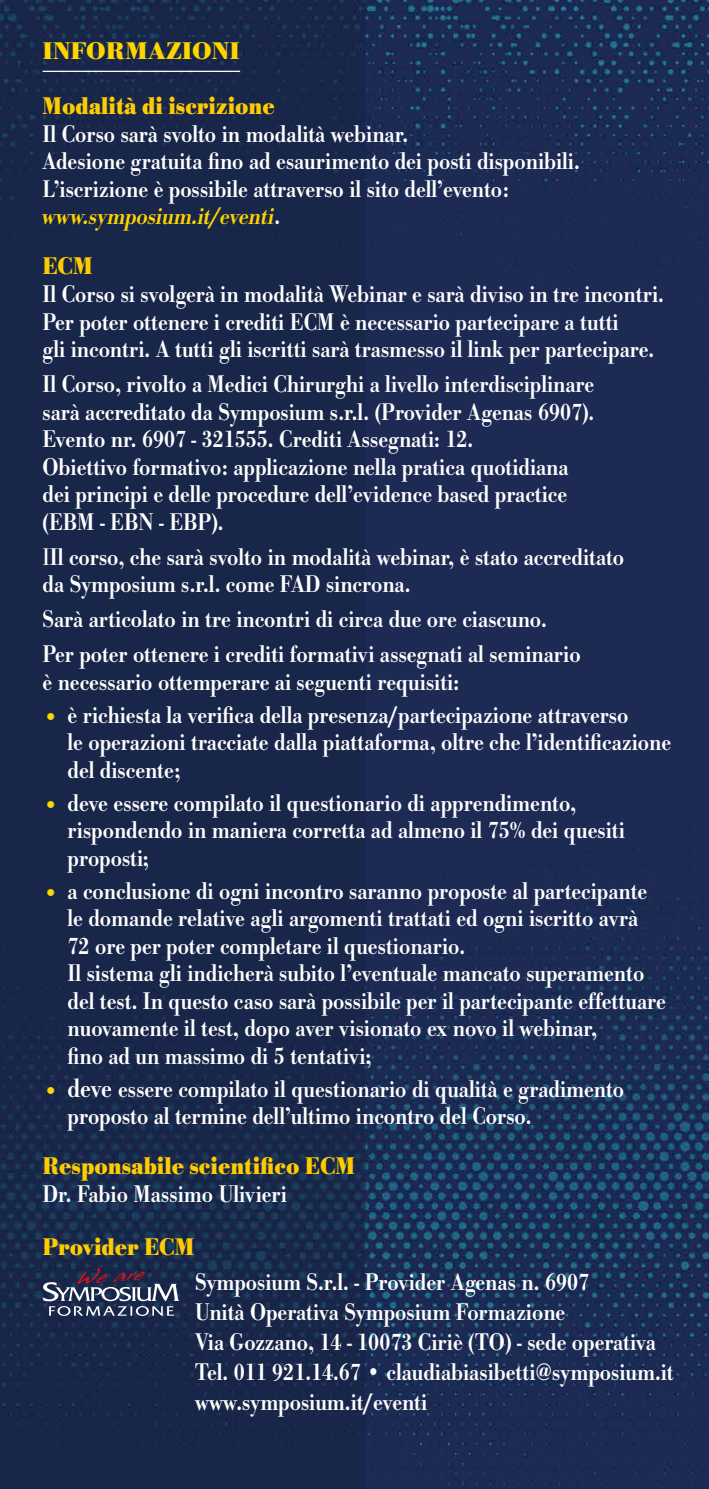
<style>
.page{position:relative;width:709px;height:1489px;background:#fff}
.page>*{position:absolute;margin:0;border:0;box-sizing:border-box;transform-origin:0 0}
.t1{font:500 25px/27.5px "Bodoni URW";color:#fff;scale:.88 1}
.t2{font:700 25px "Bodoni URW";color:#fc0;scale:.88 1}
.t3{font:700 25px "Bodoni URW";color:#ffd500}
.s1{font-style:italic;color:#ffd500}
.s2{font-weight:400}
.s3{color:#ffd500}
.s4{font-size:27.5px}
</style>
<div class="page">
<img style="left:0;top:0;width:709px;height:1488px">
<hr style="left:43px;top:71px;width:197px;height:1px;background:#fff">
<svg style="left:43px;top:1267px;width:136px;height:48px"></svg>
<p class="t3" style="left:43px;top:36px;width:199px">INFORMAZIONI</p>
<p class="t2" style="left:43px;top:91px;width:265px">Modalità di iscrizione</p>
<p class="t1" style="left:43px;top:121px;width:612px">Il Corso sarà svolto in modalità webinar.<br>Adesione gratuita fino ad esaurimento dei posti disponibili.<br>L’iscrizione è possibile attraverso il sito dell’evento: <span class="s1">www.symposium.it/eventi</span>.</p>
<p class="t2" style="left:43px;top:251px;width:59px">ECM</p>
<p class="t1" style="left:43px;top:281px;width:707px">Il Corso si svolgerà in modalità Webinar e sarà diviso in tre incontri.<br>Per poter ottenere i crediti ECM è necessario partecipare a tutti<br>gli incontri. A tutti gli iscritti sarà trasmesso il link per partecipare.</p>
<p class="t1" style="left:43px;top:371px;width:628px">Il Corso, rivolto a Medici Chirurghi a livello interdisciplinare sarà accreditato da Symposium s.r.l. (Provider Agenas 6907).<br>Evento nr. 6907 - 321555. Crediti Assegnati: 12.<br>Obiettivo formativo: applicazione nella pratica quotidiana dei principi e delle procedure dell’evidence based practice (EBM - EBN - EBP).</p>
<p class="t1" style="left:43px;top:543px;width:662px"><span class="s2">I</span>Il corso, che sarà svolto in modalità webinar, è stato accreditato da Symposium s.r.l. come FAD sincrona.</p>
<p class="t1" style="left:43px;top:602px;width:613px;line-height:35px">Sarà articolato in tre incontri di circa due ore ciascuno.<br>Per poter ottenere i crediti formativi assegnati al seminario</p>
<p class="t1" style="left:43px;top:668px;width:475px">è necessario ottemperare ai seguenti requisiti:</p>
<p class="t1" style="left:68px;top:701px;width:687px;text-indent:-25px"><span class="s3">•</span> è richiesta la verifica della presenza/partecipazione attraverso<br>le operazioni tracciate dalla piattaforma, oltre che l’identificazione del discente;</p>
<p class="t1" style="left:68px;top:789px;width:635px;text-indent:-25px"><span class="s3">•</span> deve essere compilato il questionario di apprendimento, rispondendo in maniera corretta ad almeno il 75% dei quesiti proposti;</p>
<p class="t1" style="left:68px;top:877px;width:681px;text-indent:-25px"><span class="s3">•</span> a conclusione di ogni incontro saranno proposte al partecipante le domande relative agli argomenti trattati ed ogni iscritto avrà 72 ore per poter completare il questionario.<br>Il sistema gli indicherà subito l’eventuale mancato superamento del test. In questo caso sarà possibile per il partecipante effettuare nuovamente il test, dopo aver visionato ex novo il webinar,<br>fino ad un massimo di 5 tentativi;</p>
<p class="t1" style="left:68px;top:1075px;width:634px;text-indent:-25px"><span class="s3">•</span> <span class="s4">deve</span> essere compilato il questionario di qualità e gradimento proposto al termine dell’ultimo incontro del Corso.</p>
<p class="t2" style="left:43px;top:1151px;width:357px">Responsabile scientifico ECM</p>
<p class="t1" style="left:43px;top:1180px;width:279px">Dr. Fabio Massimo Ulivieri</p>
<p class="t2" style="left:43px;top:1231px;width:174px">Provider ECM</p>
<p class="t1" style="left:195px;top:1266px;width:545px;line-height:30px">Symposium S.r.l. - Provider Agenas n. 6907<br>Unità Operativa Symposium Formazione<br>Via Gozzano, 14 - 10073 Ciriè (TO) - sede operativa Tel. 011 921.14.67 • claudiabiasibetti@symposium.it www.symposium.it/eventi</p>
</div>
